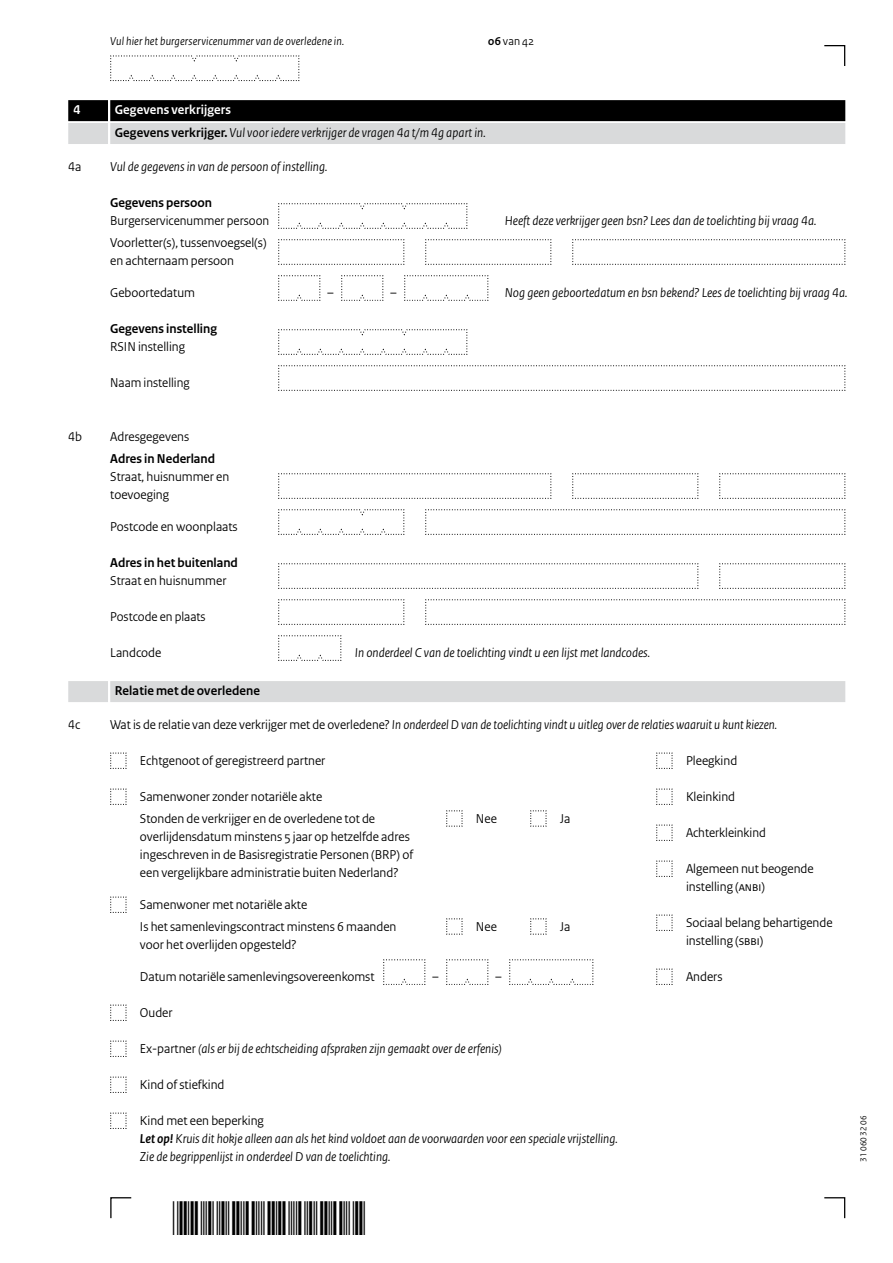
<style>
.page{position:relative;width:893px;height:1263px;background:#fff}
.page>*{position:absolute;margin:0;border:0;box-sizing:border-box;transform-origin:0 0}
.t1{font:13.5px/18px "Rijksoverheid Sans Heading";color:#000}
.t2{font:italic 13.5px/18px "Rijksoverheid Sans Heading";color:#000}
.t3{font:700 13.5px "Rijksoverheid Sans Heading";color:#000}
.t4{font:700 13.5px "Rijksoverheid Sans Heading";letter-spacing:.01em;color:#fff}
.t5{font:italic 12px "Rijksoverheid Sans Heading";letter-spacing:.015em;color:#000}
.t6{font:12px "Rijksoverheid Sans Heading";color:#000}
.t7{font:9px "Rijksoverheid Sans Heading";color:#000}
.s1{font-weight:700}
.s2{font-weight:700;font-style:normal}
.s3{font-style:normal}
</style>
<div class="page">
<svg style="left:824px;top:1197px;width:22px;height:22px"></svg>
<svg style="left:110px;top:1197px;width:22px;height:22px"></svg>
<svg style="left:824px;top:45px;width:22px;height:21px"></svg>
<div style="left:110px;top:100px;width:735px;height:21px;background:#000"></div>
<div style="left:68px;top:100px;width:40px;height:21px;background:#000"></div>
<div style="left:110px;top:123px;width:735px;height:21px;background:#d9dadb"></div>
<div style="left:68px;top:123px;width:40px;height:21px;background:#d9dadb"></div>
<div style="left:110px;top:681px;width:735px;height:21px;background:#d9dadb"></div>
<div style="left:68px;top:681px;width:40px;height:21px;background:#d9dadb"></div>
<svg style="left:110px;top:55px;width:190px;height:26px"></svg>
<svg style="left:572px;top:239px;width:274px;height:26px"></svg>
<svg style="left:425px;top:239px;width:127px;height:26px"></svg>
<svg style="left:278px;top:239px;width:127px;height:26px"></svg>
<svg style="left:278px;top:365px;width:568px;height:26px"></svg>
<svg style="left:278px;top:203px;width:190px;height:26px"></svg>
<svg style="left:278px;top:329px;width:190px;height:26px"></svg>
<svg style="left:278px;top:275px;width:43px;height:26px"></svg>
<svg style="left:341px;top:275px;width:43px;height:26px"></svg>
<svg style="left:404px;top:275px;width:85px;height:26px"></svg>
<svg style="left:719px;top:473px;width:127px;height:26px"></svg>
<svg style="left:572px;top:473px;width:127px;height:26px"></svg>
<svg style="left:278px;top:473px;width:274px;height:26px"></svg>
<svg style="left:425px;top:509px;width:421px;height:26px"></svg>
<svg style="left:278px;top:509px;width:127px;height:26px"></svg>
<svg style="left:719px;top:563px;width:127px;height:26px"></svg>
<svg style="left:278px;top:563px;width:421px;height:26px"></svg>
<svg style="left:425px;top:599px;width:421px;height:26px"></svg>
<svg style="left:278px;top:599px;width:127px;height:26px"></svg>
<svg style="left:278px;top:635px;width:64px;height:26px"></svg>
<svg style="left:656px;top:752px;width:17px;height:17px"></svg>
<svg style="left:656px;top:788px;width:17px;height:17px"></svg>
<svg style="left:656px;top:824px;width:17px;height:17px"></svg>
<svg style="left:656px;top:860px;width:17px;height:17px"></svg>
<svg style="left:656px;top:914px;width:17px;height:17px"></svg>
<svg style="left:656px;top:968px;width:17px;height:17px"></svg>
<svg style="left:530px;top:810px;width:17px;height:17px"></svg>
<svg style="left:530px;top:918px;width:17px;height:17px"></svg>
<svg style="left:446px;top:810px;width:17px;height:17px"></svg>
<svg style="left:446px;top:918px;width:17px;height:17px"></svg>
<svg style="left:110px;top:752px;width:17px;height:17px"></svg>
<svg style="left:110px;top:788px;width:17px;height:17px"></svg>
<svg style="left:110px;top:896px;width:17px;height:17px"></svg>
<svg style="left:110px;top:1004px;width:17px;height:17px"></svg>
<svg style="left:110px;top:1040px;width:17px;height:17px"></svg>
<svg style="left:110px;top:1076px;width:17px;height:17px"></svg>
<svg style="left:110px;top:1112px;width:17px;height:17px"></svg>
<svg style="left:383px;top:959px;width:43px;height:26px"></svg>
<svg style="left:446px;top:959px;width:43px;height:26px"></svg>
<svg style="left:509px;top:959px;width:85px;height:26px"></svg>
<p class="t5" style="left:110px;top:34px;width:236px">Vul hier het burgerservicenummer van de overledene in.</p>
<p class="t6" style="left:488px;top:34px;width:47px"><span class="s1">06</span> van 42</p>
<p class="t4" style="left:74px;top:102px;width:8px">4</p>
<p class="t4" style="left:115px;top:102px;width:118px">Gegevens verkrijgers</p>
<p class="t2" style="left:115px;top:124px;width:372px"><span class="s2">Gegevens verkrijger.</span> Vul voor iedere verkrijger de vragen 4a t/m 4g apart in.</p>
<p class="t1" style="left:68px;top:158px;width:15px">4a</p>
<p class="t2" style="left:110px;top:158px;width:219px">Vul de gegevens in van de persoon of instelling.</p>
<p class="t3" style="left:110px;top:195px;width:103px">Gegevens persoon</p>
<p class="t1" style="left:110px;top:212px;width:160px">Burgerservicenummer persoon</p>
<p class="t1" style="left:110px;top:234px;width:158px">Voorletter(s), tussenvoegsel(s) en achternaam persoon</p>
<p class="t2" style="left:505px;top:212px;width:313px">Heeft deze verkrijger geen bsn? Lees dan de toelichting bij vraag 4a.</p>
<p class="t1" style="left:110px;top:284px;width:86px">Geboortedatum</p>
<p class="t2" style="left:505px;top:284px;width:344px">Nog geen geboortedatum en bsn bekend? Lees de toelichting bij vraag 4a.</p>
<p class="t1" style="left:327px;top:284px;width:8px">–</p>
<p class="t1" style="left:390px;top:284px;width:8px">–</p>
<p class="t3" style="left:110px;top:321px;width:108px">Gegevens instelling</p>
<p class="t1" style="left:110px;top:338px;width:76px">RSIN instelling</p>
<p class="t1" style="left:110px;top:374px;width:81px">Naam instelling</p>
<p class="t1" style="left:68px;top:428px;width:15px">4b</p>
<p class="t1" style="left:110px;top:428px;width:80px">Adresgegevens</p>
<p class="t3" style="left:110px;top:451px;width:106px">Adres in Nederland</p>
<p class="t1" style="left:110px;top:468px;width:121px">Straat, huisnummer en toevoeging</p>
<p class="t1" style="left:110px;top:518px;width:129px">Postcode en woonplaats</p>
<p class="t3" style="left:110px;top:555px;width:129px">Adres in het buitenland</p>
<p class="t1" style="left:110px;top:572px;width:118px">Straat en huisnummer</p>
<p class="t1" style="left:110px;top:608px;width:97px">Postcode en plaats</p>
<p class="t1" style="left:110px;top:644px;width:53px">Landcode</p>
<p class="t2" style="left:355px;top:644px;width:297px">In onderdeel C van de toelichting vindt u een lijst met landcodes.</p>
<p class="t3" style="left:115px;top:683px;width:147px">Relatie met de overledene</p>
<p class="t1" style="left:68px;top:716px;width:13px">4c</p>
<p class="t2" style="left:110px;top:716px;width:668px"><span class="s3">Wat is de relatie van deze verkrijger met de overledene?</span> In onderdeel D van de toelichting vindt u uitleg over de relaties waaruit u kunt kiezen.</p>
<p class="t1" style="left:140px;top:752px;width:187px">Echtgenoot of geregistreerd partner</p>
<p class="t1" style="left:140px;top:786px;width:237px;line-height:21.8px">Samenwoner zonder notariële akte<br>Stonden de verkrijger en de overledene tot de</p>
<p class="t1" style="left:140px;top:828px;width:275px">overlijdensdatum minstens 5 jaar op hetzelfde adres ingeschreven in de Basisregistratie Personen (BRP) of een vergelijkbare administratie buiten Nederland?</p>
<p class="t1" style="left:140px;top:894px;width:258px;line-height:21.8px">Samenwoner met notariële akte<br>Is het samenlevingscontract minstens 6 maanden</p>
<p class="t1" style="left:140px;top:936px;width:158px">voor het overlijden opgesteld?</p>
<p class="t1" style="left:686px;top:752px;width:53px">Pleegkind</p>
<p class="t1" style="left:686px;top:788px;width:51px">Kleinkind</p>
<p class="t1" style="left:476px;top:810px;width:22px">Nee</p>
<p class="t1" style="left:560px;top:810px;width:12px">Ja</p>
<p class="t1" style="left:686px;top:824px;width:81px">Achterkleinkind</p>
<p class="t1" style="left:686px;top:860px;width:129px">Algemeen nut beogende instelling (ANBI)</p>
<p class="t1" style="left:686px;top:914px;width:148px">Sociaal belang behartigende instelling (SBBI)</p>
<p class="t1" style="left:476px;top:918px;width:22px">Nee</p>
<p class="t1" style="left:560px;top:918px;width:12px">Ja</p>
<p class="t1" style="left:140px;top:968px;width:236px">Datum notariële samenlevingsovereenkomst</p>
<p class="t1" style="left:432px;top:968px;width:8px">–</p>
<p class="t1" style="left:495px;top:968px;width:8px">–</p>
<p class="t1" style="left:140px;top:1004px;width:34px">Ouder</p>
<p class="t2" style="left:140px;top:1040px;width:364px"><span class="s3">Ex-partner</span> (als er bij de echtscheiding afspraken zijn gemaakt over de erfenis)</p>
<p class="t1" style="left:140px;top:1076px;width:86px">Kind of stiefkind</p>
<p class="t2" style="left:140px;top:1112px;width:479px"><span class="s3">Kind met een beperking<br></span><span class="s1">Let op!</span> Kruis dit hokje alleen aan als het kind voldoet aan de voorwaarden voor een speciale vrijstelling.<br>Zie de begrippenlijst in onderdeel D van de toelichting.</p>
<p class="t1" style="left:686px;top:968px;width:38px">Anders</p>
<p class="t7" style="left:858px;top:1161px;width:47px;rotate:-90deg">31 060 32 06</p>
</div>
